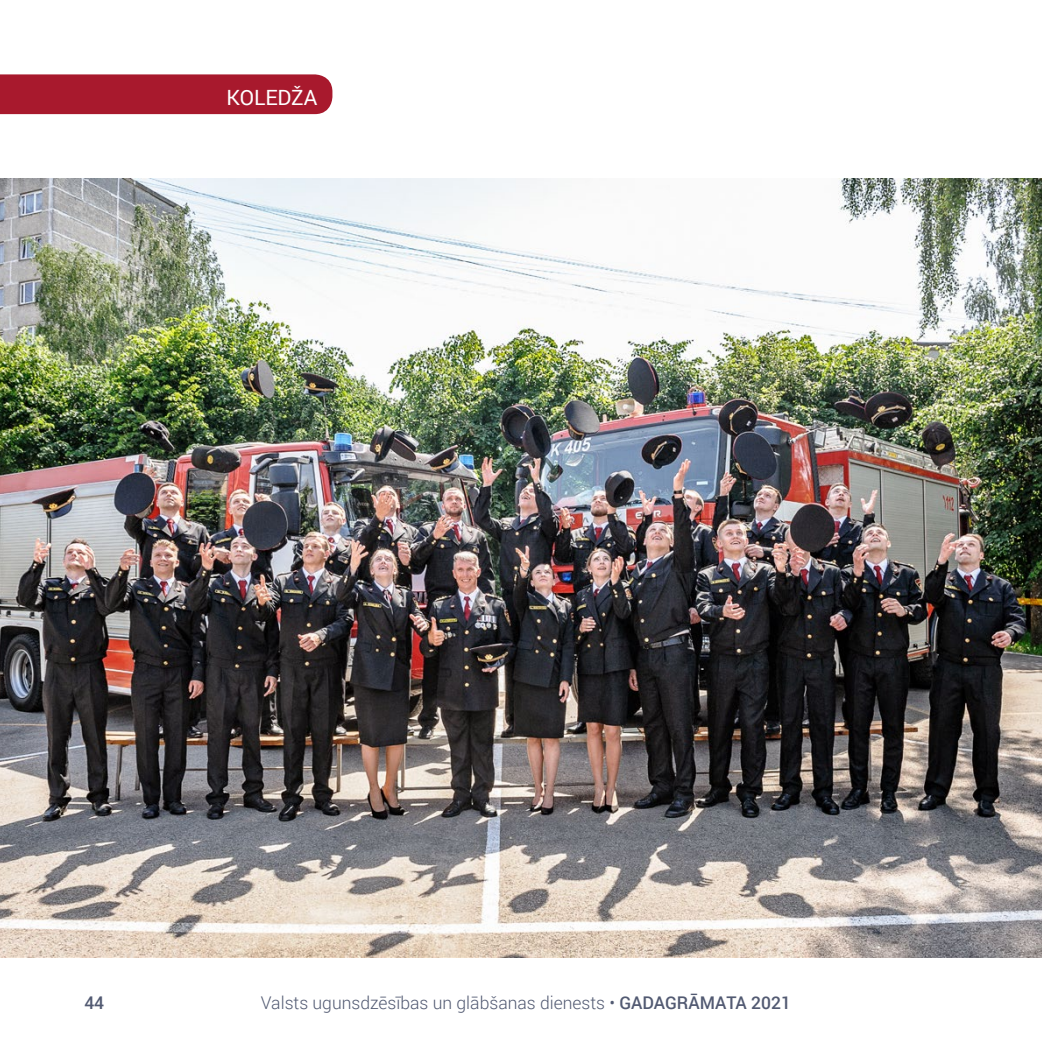
<style>
.page{position:relative;width:1042px;height:1042px;background:#fff}
.page>*{position:absolute;margin:0;border:0;box-sizing:border-box;transform-origin:0 0}
.t1{font:21px "Roboto";color:#fff}
.t2{font:300 17.5px "Roboto";color:#525a72}
.t3{font:500 17.5px "Roboto";color:#525a72}
.s1{font-weight:500}
</style>
<div class="page">
<div style="left:0;top:74px;width:332px;height:40px;background:#a8192d"></div>
<img style="left:0;top:179px;width:1042px;height:778px">
<p class="t1" style="left:226px;top:83px;width:92px">KOLEDŽA</p>
<p class="t3" style="left:84px;top:990px;width:21px">44</p>
<p class="t2" style="left:261px;top:990px;width:532px">Valsts ugunsdzēsības un glābšanas dienests • <span class="s1">GADAGRĀMATA 2021</span></p>
</div>
